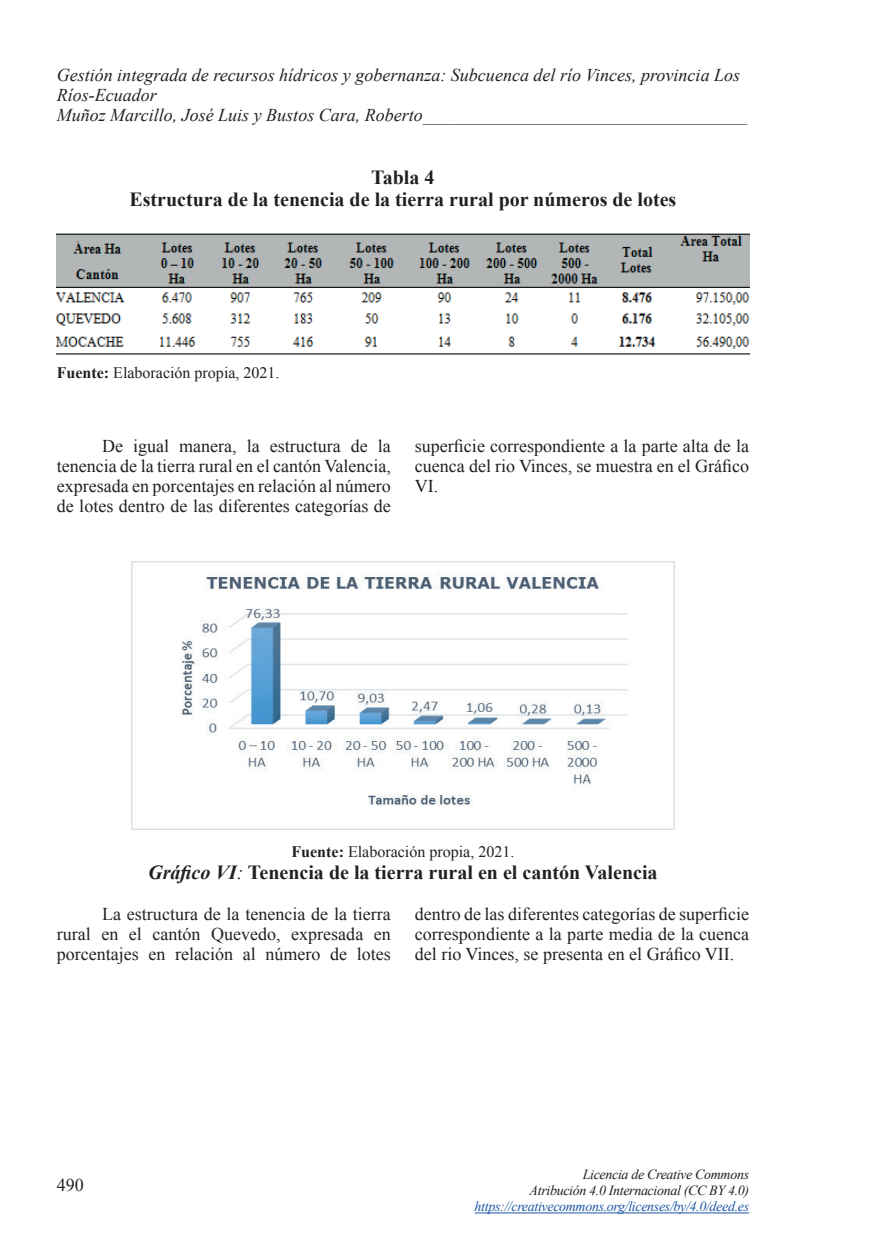
<style>
.page{position:relative;width:874px;height:1259px;background:#fff}
.page>*{position:absolute;margin:0;border:0;box-sizing:border-box;transform-origin:0 0}
.t1{font:700 20px/22px "Times New Roman";color:#231f20;text-align:center}
.t2{font:18px/20px "Times New Roman";color:#231f20;text-align:justify}
.t3{font:italic 18px/20px "Times New Roman";color:#231f20}
.t4{font:16px "Times New Roman";color:#231f20}
.t5{font:italic 14px/16px "Times New Roman";letter-spacing:-.025em;color:#231f20;text-align:right}
.t6{font:italic 14px "Times New Roman";letter-spacing:-.025em;color:#1e56a6}
.s1{font-weight:700}
.s2{font-style:italic}
.s3{font-weight:400;font-style:italic}
</style>
<div class="page">
<hr style="left:474px;top:1212px;width:274px;height:1px;background:#1e56a6">
<img style="left:57px;top:233px;width:691px;height:122px">
<img style="left:131px;top:561px;width:543px;height:268px">
<p class="t3" style="left:57px;top:64px;width:691px">Gestión integrada de recursos hídricos y gobernanza: Subcuenca del río Vinces, provincia Los<br>Ríos-Ecuador<br>Muñoz Marcillo, José Luis y Bustos Cara, Roberto____________________________________</p>
<p class="t1" style="left:129px;top:165px;width:548px">Tabla 4<br>Estructura de la tenencia de la tierra rural por números de lotes</p>
<p class="t4" style="left:57px;top:361px;width:224px"><span class="s1">Fuente:</span> Elaboración propia, 2021.</p>
<p class="t2" style="left:57px;top:436px;width:335px;text-indent:45px">De igual manera, la estructura de la tenencia de la tierra rural en el cantón Valencia, expresada en porcentajes en relación al número de lotes dentro de las diferentes categorías de</p>
<p class="t2" style="left:415px;top:436px;width:335px">superficie correspondiente a la parte alta de la cuenca del rio Vinces, se muestra en el Gráfico VI.</p>
<p class="t4" style="left:291px;top:841px;width:224px"><span class="s1">Fuente:</span> Elaboración propia, 2021.</p>
<p class="t1" style="left:148px;top:860px;width:510px"><span class="s2">Gráfico VI</span><span class="s3">:</span> Tenencia de la tierra rural en el cantón Valencia</p>
<p class="t2" style="left:57px;top:903px;width:335px;text-indent:45px">La estructura de la tenencia de la tierra rural en el cantón Quevedo, expresada en porcentajes en relación al número de lotes</p>
<p class="t2" style="left:415px;top:903px;width:335px">dentro de las diferentes categorías de superficie correspondiente a la parte media de la cuenca del rio Vinces, se presenta en el Gráfico VII.</p>
<p class="t2" style="left:57px;top:1175px;width:28px">490</p>
<p class="t5" style="left:529px;top:1166px;width:221px">Licencia de Creative Commons<br>Atribución 4.0 Internacional (CC BY 4.0)</p>
<p class="t6" style="left:474px;top:1197px;width:276px">https://creativecommons.org/licenses/by/4.0/deed.es</p>
</div>
